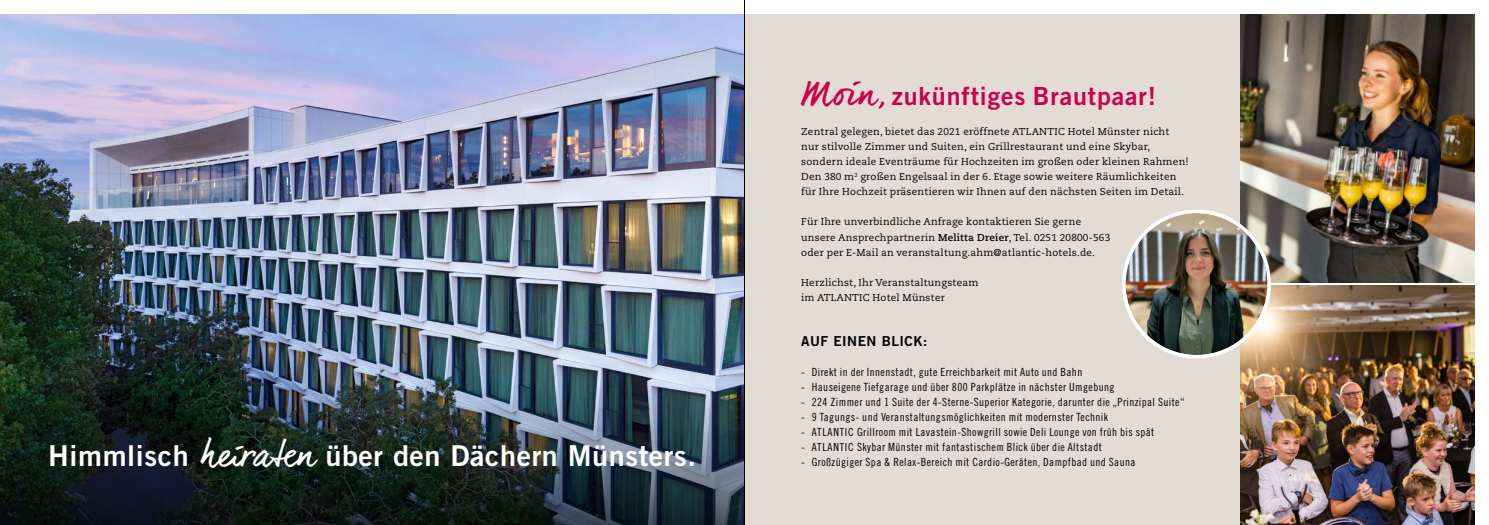
<style>
.page{position:relative;width:1489px;height:525px;background:#fff}
.page>*{position:absolute;margin:0;border:0;box-sizing:border-box;transform-origin:0 0}
.t1{font:28.75px "Trade Gothic Bold Two";letter-spacing:.02em;color:#fff}
.t2{font:25px "Trade Gothic Bold Two";letter-spacing:.035em;color:#cd004b}
.t3{font:13.75px "Trade Gothic Bold Two";letter-spacing:.035em;color:#000}
.t4{font:11.25px "Trade Gothic Cond Eighteen";letter-spacing:.035em;color:#000}
.t5{font:10px/15px "Caecilia LT Pro 55 Roman";letter-spacing:.025em;color:#000}
.s1{font-family:"dear Joe 6";font-size:36.25px}
.s2{font-family:"Caecilia LT Pro 75";font-weight:700}
.s3{font-size:11.12px}
</style>
<div class="page">
<img style="left:0;top:14px;width:744px;height:371px">
<div style="left:744px;top:14px;width:496px;height:510px;background:#e2dcd4"></div>
<img style="left:0;top:385px;width:744px;height:139px">
<img style="left:1240px;top:14px;width:234px;height:268px">
<img style="left:1240px;top:285px;width:234px;height:239px">
<img style="left:1125px;top:213px;width:142px;height:142px;border-radius:71px">
<div style="left:1121px;top:209px;width:149px;height:149px;border:4px solid #fff;border-radius:50%"></div>
<hr style="left:744px;top:0;width:1px;height:524px;background:#000">
<h1 class="t1" style="left:48px;top:437px;width:649px">Himmlisch <span class="s1">heiraten</span> über den Dächern Münsters.</h1>
<h2 class="t2" style="left:801px;top:81px;width:356px"><span class="s1">Moin,</span> zukünftiges Brautpaar!</h2>
<p class="t5" style="left:801px;top:124px;width:389px">Zentral gelegen, bietet das 2021 eröffnete ATLANTIC Hotel Münster nicht nur stilvolle Zimmer und Suiten, ein Grillrestaurant und eine Skybar, sondern ideale Eventräume für Hochzeiten im großen oder kleinen Rahmen!<br>Den 380 m<sup>2</sup> großen Engelsaal in der 6. Etage sowie weitere Räumlichkeiten für Ihre Hochzeit präsentieren wir Ihnen auf den nächsten Seiten im Detail.</p>
<p class="t5" style="left:801px;top:214px;width:310px">Für Ihre unverbindliche Anfrage kontaktieren Sie gerne unsere Ansprechpartnerin <span class="s2">Melitta Dreier</span>, Tel. 0251 20800-563 oder per E-Mail an veranstaltung.ahm@atlantic-hotels.de.</p>
<p class="t5" style="left:801px;top:274px;width:179px">Herzlichst, Ihr Veranstaltungsteam im ATLANTIC Hotel Münster</p>
<h3 class="t3" style="left:801px;top:332px;width:127px">AUF EINEN BLICK:</h3>
<p class="t4" style="left:801px;top:365px;width:282px">- Direkt in der Innenstadt, gute Erreichbarkeit mit Auto und Bahn</p>
<p class="t4" style="left:801px;top:380px;width:315px">- Hauseigene Tiefgarage und über 800 Parkplätze in nächster Umgebung</p>
<p class="t4" style="left:801px;top:395px;width:384px">- 224 Zimmer und 1 Suite der 4-Sterne-Superior Kategorie, darunter die „Prinzipal Suite“</p>
<p class="t4" style="left:801px;top:410px;width:308px">- 9 Tagungs- und Veranstaltungsmöglichkeiten mit modernster Technik</p>
<p class="t4" style="left:801px;top:425px;width:355px">- <span class="s3">ATLANTIC</span> Grillroom mit Lavastein-Showgrill sowie Deli Lounge von früh bis spät</p>
<p class="t4" style="left:801px;top:440px;width:302px">- <span class="s3">ATLANTIC</span> Skybar Münster mit fantastischem Blick über die Altstadt</p>
<p class="t4" style="left:801px;top:455px;width:336px">- Großzügiger Spa &amp; Relax-Bereich mit Cardio-Geräten, Dampfbad und Sauna</p>
</div>
